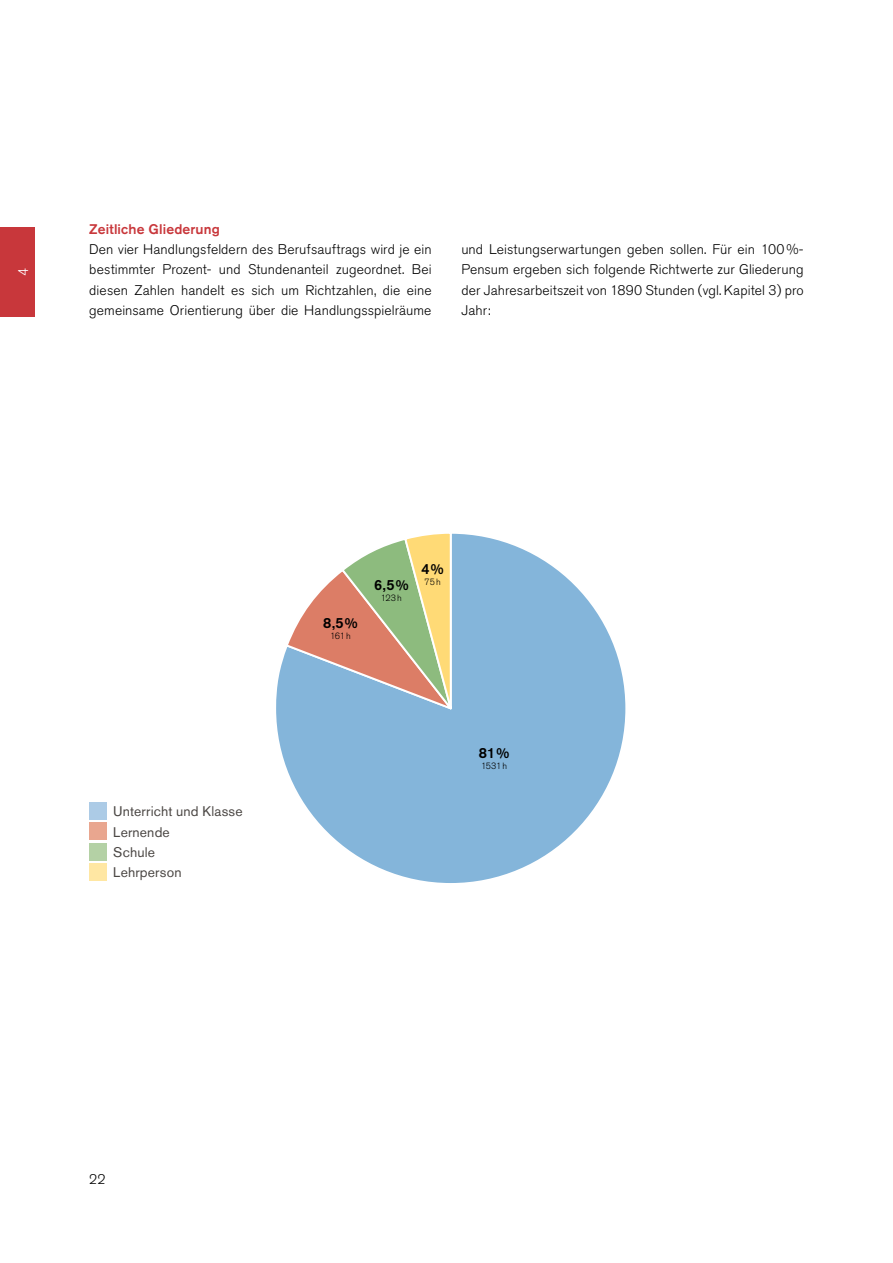
<style>
.page{position:relative;width:893px;height:1263px;background:#fff}
.page>*{position:absolute;margin:0;border:0;box-sizing:border-box;transform-origin:0 0}
.t1{font:500 14.7px "Akzidenz Grotesk BE";color:#000}
.t2{font:300 13.8px/20.2px "Akzidenz Grotesk BE";letter-spacing:.005em;color:#000;text-align:justify}
.t3{font:13.8px/20.2px "Akzidenz Grotesk BE";letter-spacing:.01em;color:#4b4744}
.t4{font:500 13.8px "Akzidenz Grotesk BE";letter-spacing:.01em;color:#c8373b}
.t5{font:300 13.8px "Akzidenz Grotesk BE";color:#fff}
.t6{font:300 9px "Akzidenz Grotesk BE";letter-spacing:-.04em;color:#000}
</style>
<div class="page">
<div style="left:0;top:227px;width:34px;height:90px;background:#c8373b"></div>
<div style="left:89px;top:803px;width:17px;height:17px;background:#accbe6"></div>
<div style="left:89px;top:823px;width:17px;height:17px;background:#e9a68f"></div>
<div style="left:89px;top:843px;width:17px;height:17px;background:#b4d1a5"></div>
<div style="left:89px;top:863px;width:17px;height:17px;background:#ffe7a3"></div>
<svg style="left:276px;top:533px;width:350px;height:350px"></svg>
<svg style="left:284px;top:533px;width:169px;height:178px"></svg>
<p class="t5" style="left:16px;top:276px;width:10px;rotate:-90deg">4</p>
<p class="t4" style="left:89px;top:221px;width:132px">Zeitliche Gliederung</p>
<p class="t2" style="left:89px;top:239px;width:344px">Den vier Handlungsfeldern des Berufsauftrags wird je ein bestimmter Prozent- und Stundenanteil zugeordnet. Bei diesen Zahlen handelt es sich um Richtzahlen, die eine gemeinsame Orientierung über die Handlungsspielräume</p>
<p class="t2" style="left:461px;top:239px;width:344px">und Leistungserwartungen geben sollen. Für ein 100%- Pensum ergeben sich folgende Richtwerte zur Gliederung der Jahresarbeitszeit von 1890 Stunden (vgl. Kapitel 3) pro Jahr:</p>
<p class="t3" style="left:113px;top:801px;width:131px">Unterricht und Klasse<br>Lernende<br>Schule<br>Lehrperson</p>
<p class="t1" style="left:323px;top:614px;width:36px">8,5 %</p>
<p class="t6" style="left:330px;top:631px;width:22px">161 h</p>
<p class="t1" style="left:374px;top:576px;width:36px">6,5 %</p>
<p class="t6" style="left:381px;top:593px;width:23px">123 h</p>
<p class="t1" style="left:422px;top:560px;width:24px">4 %</p>
<p class="t6" style="left:425px;top:576px;width:18px">75 h</p>
<p class="t1" style="left:479px;top:744px;width:32px">81 %</p>
<p class="t6" style="left:481px;top:760px;width:28px">1531 h</p>
<p class="t2" style="left:89px;top:1169px;width:18px">22</p>
</div>
